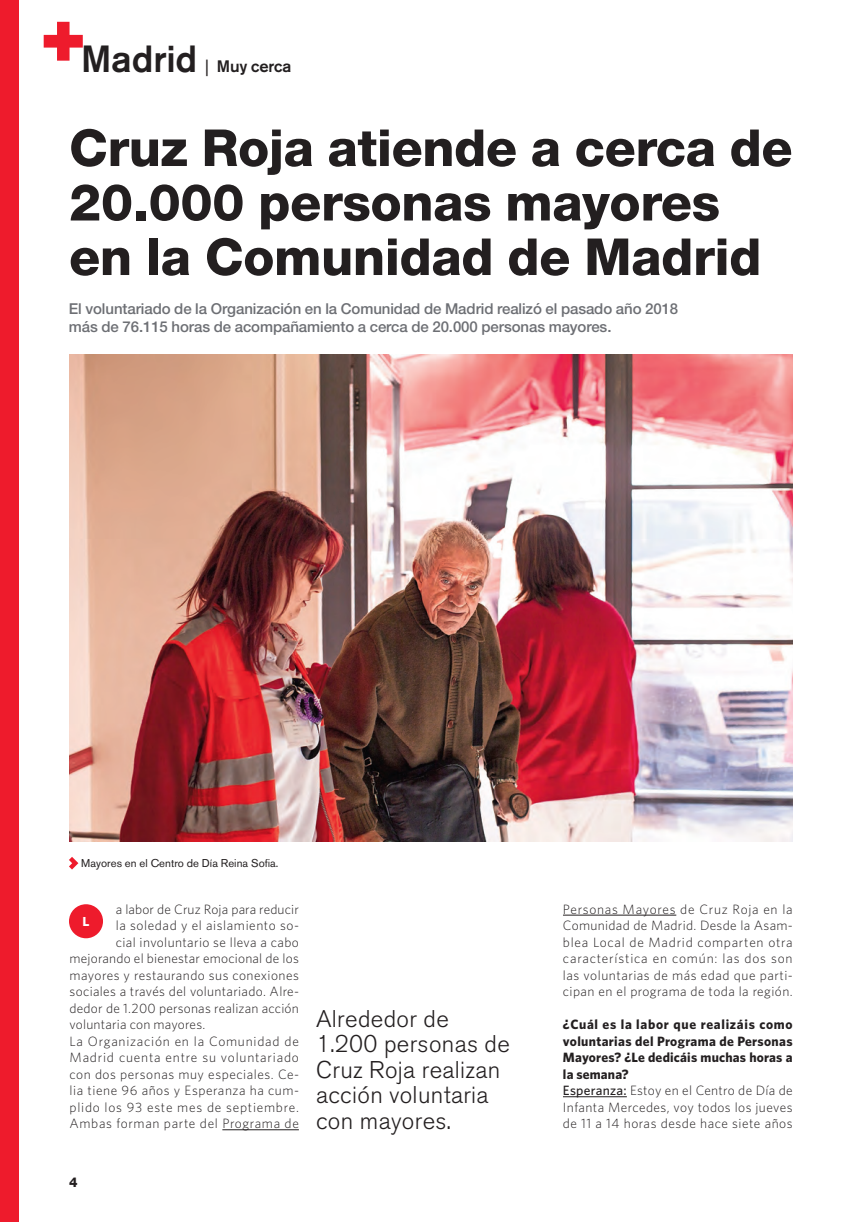
<style>
.page{position:relative;width:851px;height:1222px;background:#fff}
.page>*{position:absolute;margin:0;border:0;box-sizing:border-box;transform-origin:0 0}
.t1{font:800 51px/54.4px "Helvetica Neue";letter-spacing:-.005em;color:#231f20}
.t2{font:500 37.5px "Akzidenz Grotesk BE";letter-spacing:-.005em;color:#231f20}
.t3{font:300 24px/25.5px "Akzidenz Grotesk BE";letter-spacing:.015em;color:#231f20}
.t4{font:500 16.5px "Akzidenz Grotesk BE";letter-spacing:-.005em;color:#231f20}
.t5{font:500 15px/18px "Helvetica Neue";letter-spacing:-.005em;color:#6d6f74}
.t6{font:300 13.5px/16.5px "Whitney";letter-spacing:.035em;color:#231f20;text-align:justify}
.t7{font:700 13.5px/16.5px "Whitney";letter-spacing:.025em;color:#231f20}
.t8{font:300 13.5px "Whitney";letter-spacing:.015em;color:#231f20}
.t9{font:300 13.5px "Whitney";letter-spacing:.055em;color:#231f20}
.t10{font:300 13.5px "Whitney";letter-spacing:.06em;color:#231f20}
.t11{font:300 13.5px "Whitney";letter-spacing:.01em;color:#231f20}
.t12{font:800 13.5px "Helvetica Neue";color:#231f20}
.t13{font:700 12.75px "Akzidenz Grotesk BE";color:#fff}
.t14{font:11.25px "Akzidenz Grotesk BE";letter-spacing:.005em;color:#231f20}
.s1{font-weight:400}
.s2{font-weight:500}
.s3{font-weight:300}
</style>
<div class="page">
<div style="left:0;top:0;width:19px;height:1221px;background:#ee1b2c"></div>
<svg style="left:44px;top:22px;width:39px;height:39px"></svg>
<svg style="left:69px;top:857px;width:9px;height:12px"></svg>
<hr style="left:563px;top:914px;width:113px;height:1px;background:#231f20">
<hr style="left:563px;top:1096px;width:64px;height:1px;background:#231f20">
<img style="left:69px;top:354px;width:723px;height:487px">
<hr style="left:222px;top:1129px;width:77px;height:1px;background:#231f20">
<div style="left:69px;top:904px;width:34px;height:34px;background:#ee1b2c;border-radius:50%"></div>
<h2 class="t2" style="left:81px;top:45px;width:118px">Madrid</h2>
<p class="t4" style="left:205px;top:60px;width:88px"><span class="s1">|</span> Muy cerca</p>
<h1 class="t1" style="left:69px;top:125px;width:725px">Cruz Roja atiende a cerca de<br>20.000 personas mayores en la Comunidad de Madrid</h1>
<p class="t5" style="left:69px;top:301px;width:611px">El voluntariado de la Organización en la Comunidad de Madrid realizó el pasado año 2018 más de 76.115 horas de acompañamiento a cerca de 20.000 personas mayores.</p>
<p class="t14" style="left:81px;top:858px;width:199px">Mayores en el Centro de Día Reina Sofia.</p>
<p class="t11" style="left:116px;top:903px;width:185px">a labor de Cruz Roja para reducir</p>
<p class="t6" style="left:116px;top:918px;width:185px">la soledad y el aislamiento so-</p>
<p class="t6" style="left:116px;top:934px;width:185px">cial involuntario se lleva a cabo</p>
<p class="t8" style="left:70px;top:953px;width:231px">mejorando el bienestar emocional de los</p>
<p class="t6" style="left:70px;top:967px;width:231px">mayores y restaurando sus conexiones</p>
<p class="t6" style="left:70px;top:984px;width:231px">sociales a través del voluntariado. Alre-</p>
<p class="t8" style="left:70px;top:1002px;width:231px">dedor de 1.200 personas realizan acción</p>
<p class="t8" style="left:70px;top:1019px;width:137px">voluntaria con mayores.</p>
<p class="t9" style="left:70px;top:1035px;width:231px">La Organización en la Comunidad de</p>
<p class="t10" style="left:70px;top:1052px;width:231px">Madrid cuenta entre su voluntariado</p>
<p class="t6" style="left:70px;top:1066px;width:231px">con dos personas muy especiales. Ce-</p>
<p class="t6" style="left:70px;top:1083px;width:231px">lia tiene 96 años y Esperanza ha cum-</p>
<p class="t9" style="left:70px;top:1101px;width:231px">plido los 93 este mes de septiembre.</p>
<p class="t6" style="left:70px;top:1116px;width:231px">Ambas forman parte del Programa de</p>
<p class="t13" style="left:83px;top:916px;width:8px">L</p>
<p class="t12" style="left:69px;top:1176px;width:10px">4</p>
<h3 class="t3" style="left:316px;top:1007px;width:195px">Alrededor de<br>1.200 personas de<br>Cruz Roja realizan acción voluntaria con mayores.</h3>
<p class="t6" style="left:563px;top:901px;width:231px">Personas Mayores de Cruz Roja en la Comunidad de Madrid. Desde la Asam&shy;blea Local de Madrid comparten otra característica en común: las dos son las voluntarias de más edad que parti&shy;cipan en el programa de toda la región.</p>
<p class="t7" style="left:563px;top:1017px;width:231px">¿Cuál es la labor que realizáis como voluntarias del Programa de Personas Mayores? ¿Le dedicáis muchas horas a la semana?<br><span class="s2">Esperanza:</span> <span class="s3">Estoy en el Centro de Día de Infanta Mercedes, voy todos los jueves de 11 a 14 horas desde hace siete años</span></p>
</div>
